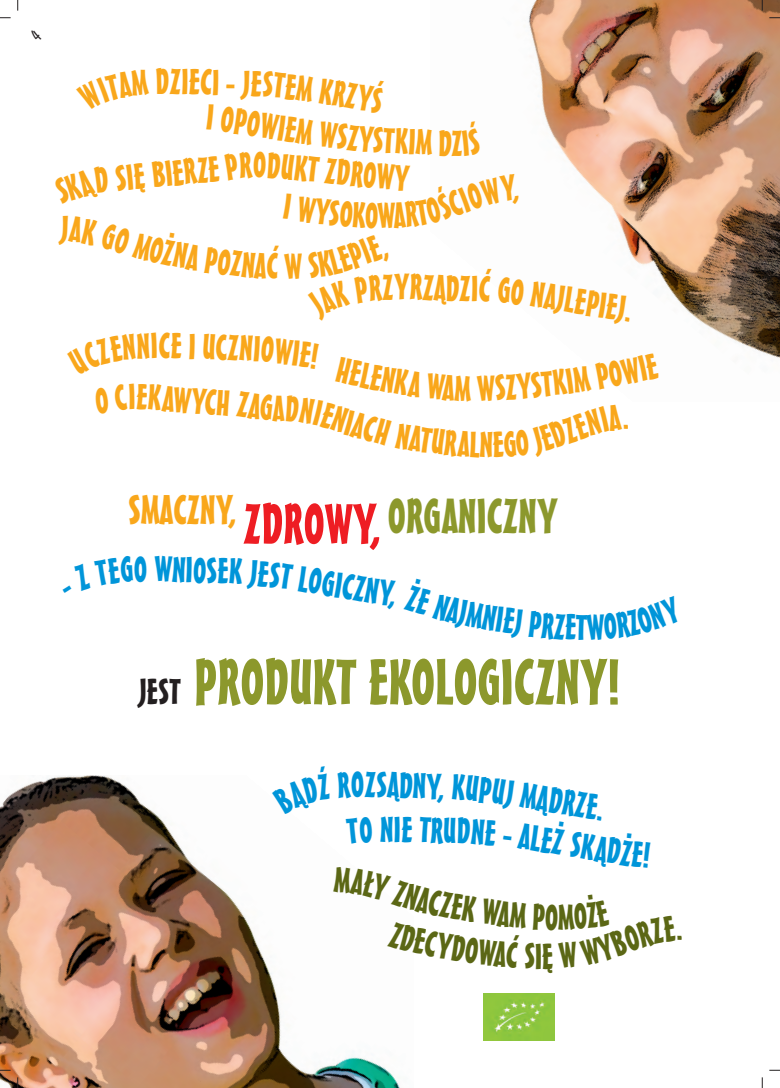
<style>
.page{position:relative;width:780px;height:1088px;background:#fff}
.page>*{position:absolute;margin:0;border:0;box-sizing:border-box;transform-origin:0 0}
.t1{font:62.5px "Mister Earl EU";color:#8c982c}
.t2{font:47.5px "Mister Earl EU";color:#8c982c}
.t3{font:35px "Mister Earl EU";color:#f9a71b}
.t4{font:35px "Mister Earl EU";color:#0095d9}
.s1{font-size:55px;color:#ee1d23}
.s2{font-size:35px;color:#231f20}
</style>
<div class="page">
<img style="left:0;top:775px;width:400px;height:312px">
<img style="left:600px;top:0;width:180px;height:358px">
<img style="left:483px;top:993px;width:71px;height:47px">
<svg style="left:0;top:0;width:600px;height:195px"></svg>
<svg style="left:600px;top:334px;width:59px;height:24px"></svg>
<svg style="left:272px;top:775px;width:128px;height:198px"></svg>
<p class="t3" style="left:182px;top:60px;width:40px;rotate:2deg">IECI</p>
<p class="t3" style="left:226px;top:62px;width:11px">-</p>
<p class="t3" style="left:237px;top:99px;width:81px;rotate:9deg">POWIEM</p>
<p class="t3" style="left:114px;top:157px;width:59px;rotate:-5deg">SIĘ BI</p>
<p class="t3" style="left:283px;top:145px;width:97px;rotate:6deg">UKT ZDRO</p>
<p class="t3" style="left:172px;top:324px;width:70px;rotate:2deg">EIU Z</p>
<p class="t3" style="left:215px;top:326px;width:14px">C</p>
<p class="t3" style="left:394px;top:266px;width:17px">Y</p>
<p class="t3" style="left:410px;top:266px;width:70px;rotate:2deg">RZĄD I</p>
<p class="t3" style="left:459px;top:267px;width:13px">Z</p>
<p class="t3" style="left:128px;top:375px;width:9px">I</p>
<p class="t3" style="left:165px;top:377px;width:56px;rotate:5deg">AWYC</p>
<p class="t3" style="left:273px;top:387px;width:13px">A</p>
<p class="t3" style="left:352px;top:401px;width:47px;rotate:16deg">IACH</p>
<h2 class="t2" style="left:128px;top:487px;width:431px"><sup>SMACZNY,</sup> <span class="s1">ZDROWY,</span>ORGANICZNY</h2>
<p class="t4" style="left:155px;top:548px;width:76px;rotate:2deg">WNIO E</p>
<p class="t4" style="left:206px;top:549px;width:13px">S</p>
<p class="t3" style="left:602px;top:283px;width:35px;rotate:9deg">IEJ.</p>
<h1 class="t1" style="left:139px;top:644px;width:482px"><span class="s2">JEST</span> PRODUKT EKOLOGICZNY!</h1>
<p class="t4" style="left:380px;top:808px;width:15px">N</p>
<p class="t4" style="left:402px;top:808px;width:71px;rotate:2deg">ETR D</p>
<p class="t4" style="left:443px;top:810px;width:15px">U</p>
<p class="t4" style="left:524px;top:774px;width:80px;rotate:9deg">MĄ RZE</p>
</div>
